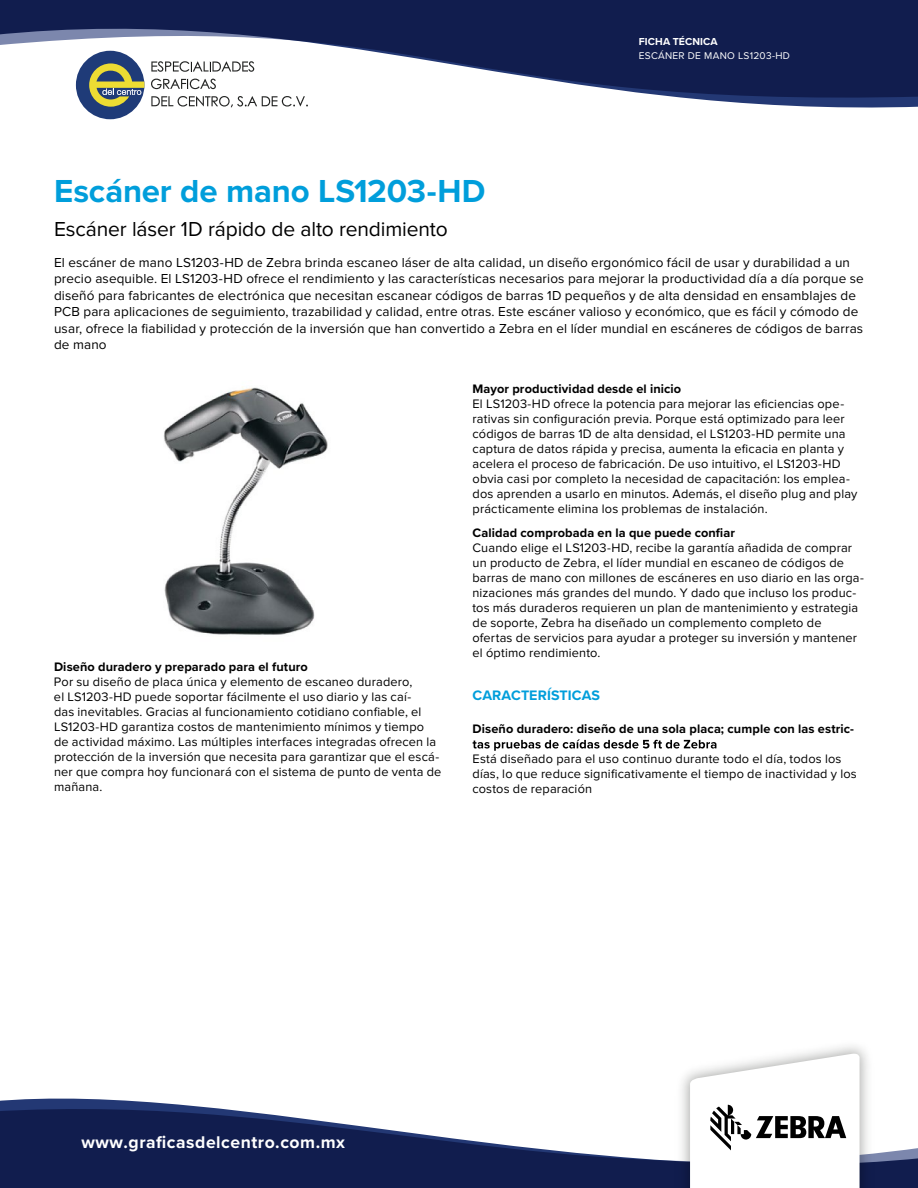
<style>
.page{position:relative;width:918px;height:1188px;background:#fff}
.page>*{position:absolute;margin:0;border:0;box-sizing:border-box;transform-origin:0 0}
.t1{font:700 33px "Proxima Nova";letter-spacing:-.005em;color:#009edb}
.t2{font:21px "Proxima Nova";letter-spacing:-.005em;color:#000}
.t3{font:700 17.55px "Proxima Nova";letter-spacing:.03em;color:#fff}
.t4{font:700 14.25px "Proxima Nova";letter-spacing:.005em;color:#009edb}
.t5{font:13.5px/16.5px "Proxima Nova";letter-spacing:.01em;color:#000}
.t6{font:12.75px/15px "Proxima Nova";letter-spacing:.015em;color:#000}
.t7{font:700 12.75px "Proxima Nova";letter-spacing:.01em;color:#000}
.t8{font:700 10.5px "Proxima Nova";letter-spacing:.01em;color:#fff}
.t9{font:10.2px "Proxima Nova";letter-spacing:.03em;color:#fff}
</style>
<div class="page">
<svg style="left:473px;top:739px;width:243px;height:12px"></svg>
<img style="left:163px;top:386px;width:165px;height:249px">
<svg style="left:686px;top:98px;width:232px;height:10px;fill:#233874"></svg>
<svg style="left:78px;top:98px;width:230px;height:22px"></svg>
<svg style="left:0;top:0;width:918px;height:98px;fill:#111d4e"></svg>
<svg style="left:0;top:1098px;width:223px;height:11px;fill:#233874"></svg>
<svg style="left:0;top:1109px;width:918px;height:79px;fill:#111d4e"></svg>
<img style="left:673px;top:1045px;width:205px;height:143px">
<svg style="left:690px;top:1053px;width:170px;height:135px"></svg>
<h1 class="t1" style="left:54px;top:166px;width:433px">Escáner de mano LS1203-HD</h1>
<h2 class="t2" style="left:54px;top:217px;width:395px">Escáner láser 1D rápido de alto rendimiento</h2>
<p class="t8" style="left:639px;top:33px;width:80px">FICHA TÉCNICA</p>
<p class="t9" style="left:639px;top:48px;width:153px">ESCÁNER DE MANO LS1203-HD</p>
<p class="t5" style="left:54px;top:254px;width:811px">El escáner de mano LS1203-HD de Zebra brinda escaneo láser de alta calidad, un diseño ergonómico fácil de usar y durabilidad a un precio asequible. El LS1203-HD ofrece el rendimiento y las características necesarios para mejorar la productividad día a día porque se diseñó para fabricantes de electrónica que necesitan escanear códigos de barras 1D pequeños y de alta densidad en ensamblajes de PCB para aplicaciones de seguimiento, trazabilidad y calidad, entre otras. Este escáner valioso y económico, que es fácil y cómodo de usar, ofrece la fiabilidad y protección de la inversión que han convertido a Zebra en el líder mundial en escáneres de códigos de barras de mano</p>
<p class="t7" style="left:54px;top:657px;width:255px">Diseño duradero y preparado para el futuro</p>
<p class="t6" style="left:54px;top:675px;width:389px">Por su diseño de placa única y elemento de escaneo duradero,<br>el LS1203-HD puede soportar fácilmente el uso diario y las caí-<br>das inevitables. Gracias al funcionamiento cotidiano confiable, el LS1203-HD garantiza costos de mantenimiento mínimos y tiempo de actividad máximo. Las múltiples interfaces integradas ofrecen la protección de la inversión que necesita para garantizar que el escá&shy;ner que compra hoy funcionará con el sistema de punto de venta de mañana.</p>
<p class="t7" style="left:472px;top:379px;width:210px">Mayor productividad desde el inicio</p>
<p class="t6" style="left:472px;top:396px;width:387px">El LS1203-HD ofrece la potencia para mejorar las eficiencias ope&shy;rativas sin configuración previa. Porque está optimizado para leer códigos de barras 1D de alta densidad, el LS1203-HD permite una captura de datos rápida y precisa, aumenta la eficacia en planta y acelera el proceso de fabricación. De uso intuitivo, el LS1203-HD obvia casi por completo la necesidad de capacitación: los emplea&shy;dos aprenden a usarlo en minutos. Además, el diseño plug and play prácticamente elimina los problemas de instalación.</p>
<p class="t7" style="left:472px;top:523px;width:264px">Calidad comprobada en la que puede confiar</p>
<p class="t6" style="left:472px;top:540px;width:393px">Cuando elige el LS1203-HD, recibe la garantía añadida de comprar un producto de Zebra, el líder mundial en escaneo de códigos de barras de mano con millones de escáneres en uso diario en las orga&shy;nizaciones más grandes del mundo. Y dado que incluso los produc&shy;tos más duraderos requieren un plan de mantenimiento y estrategia de soporte, Zebra ha diseñado un complemento completo de ofertas de servicios para ayudar a proteger su inversión y mantener el óptimo rendimiento.</p>
<p class="t4" style="left:472px;top:685px;width:129px">CARACTERÍSTICAS</p>
<p class="t7" style="left:472px;top:720px;width:383px">Diseño duradero: diseño de una sola placa; cumple con las estric-</p>
<p class="t6" style="left:472px;top:752px;width:386px">Está diseñado para el uso continuo durante todo el día, todos los días, lo que reduce significativamente el tiempo de inactividad y los costos de reparación</p>
<h3 class="t3" style="left:82px;top:1129px;width:265px">www.graficasdelcentro.com.mx</h3>
</div>
